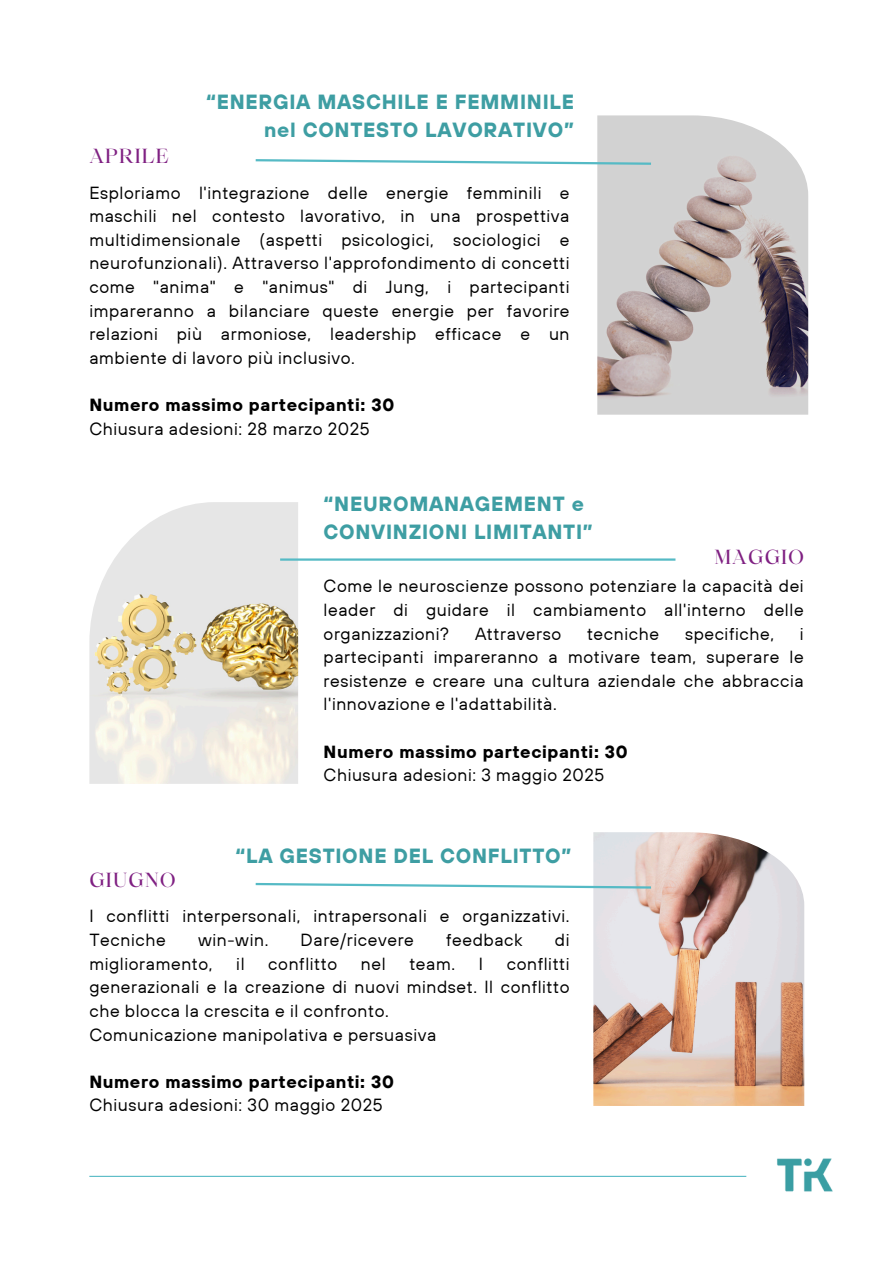
<style>
.page{position:relative;width:894px;height:1264px;background:#fff}
.page>*{position:absolute;margin:0;border:0;box-sizing:border-box;transform-origin:0 0}
.t1{font:700 20.4px/28.2px "TT Hoves";letter-spacing:.035em;color:#3e9ea3}
.t2{font:19.5px "Maharlika";letter-spacing:.05em;color:#7f2082}
.t3{font:17.55px/23.7px "TT Hoves";letter-spacing:.035em;color:#000;text-align:justify}
.t4{font:700 17.55px "TT Hoves";letter-spacing:.035em;color:#000}
</style>
<div class="page">
<img style="left:593px;top:832px;width:211px;height:273px">
<svg style="left:255px;top:881px;width:398px;height:8px"></svg>
<img style="left:89px;top:502px;width:209px;height:281px">
<hr style="left:280px;top:558px;width:395px;height:2px;background:#55bac5">
<img style="left:597px;top:115px;width:211px;height:299px">
<svg style="left:255px;top:158px;width:398px;height:8px"></svg>
<hr style="left:89px;top:1175px;width:657px;height:1px;background:#55bac5">
<img style="left:777px;top:1158px;width:56px;height:34px">
<p class="t1" style="left:206px;top:87px;width:369px;text-align:right">“ENERGIA MASCHILE E FEMMINILE nel CONTESTO LAVORATIVO”</p>
<h2 class="t2" style="left:89px;top:148px;width:81px">APRILE</h2>
<p class="t3" style="left:89px;top:180px;width:481px">Esploriamo l'integrazione delle energie femminili e maschili nel contesto lavorativo, in una prospettiva multidimensionale (aspetti psicologici, sociologici e neurofunzionali). Attraverso l'approfondimento di concetti come "anima" e "animus" di Jung, i partecipanti impareranno a bilanciare queste energie per favorire relazioni più armoniose, leadership efficace e un ambiente di lavoro più inclusivo.</p>
<p class="t4" style="left:89px;top:394px;width:306px">Numero massimo partecipanti: 30</p>
<p class="t3" style="left:89px;top:416px;width:282px">Chiusura adesioni: 28 marzo 2025</p>
<h1 class="t1" style="left:323px;top:489px;width:271px">“NEUROMANAGEMENT e<br>CONVINZIONI LIMITANTI”</h1>
<h2 class="t2" style="left:714px;top:549px;width:91px">MAGGIO</h2>
<p class="t3" style="left:323px;top:574px;width:481px">Come le neuroscienze possono potenziare la capacità dei leader di guidare il cambiamento all'interno delle organizzazioni?</p>
<p class="t3" style="left:475px;top:621px;width:88px">Attraverso</p>
<p class="t3" style="left:587px;top:621px;width:73px">tecniche</p>
<p class="t3" style="left:684px;top:621px;width:90px">specifiche,</p>
<p class="t3" style="left:323px;top:621px;width:481px;text-indent:476px">i partecipanti impareranno a motivare team, superare le resistenze e creare una cultura aziendale che abbraccia l'innovazione e l'adattabilità.</p>
<p class="t4" style="left:323px;top:740px;width:305px">Numero massimo partecipanti: 30</p>
<p class="t3" style="left:323px;top:763px;width:282px">Chiusura adesioni: 3 maggio 2025</p>
<p class="t1" style="left:235px;top:841px;width:337px">“LA GESTIONE DEL CONFLITTO”</p>
<p class="t2" style="left:89px;top:871px;width:88px">GIUGNO</p>
<p class="t3" style="left:89px;top:904px;width:481px">I conflitti interpersonali, intrapersonali e organizzativi.<br>Tecniche</p>
<p class="t3" style="left:198px;top:927px;width:72px">win-win.</p>
<p class="t3" style="left:300px;top:927px;width:115px">Dare/ricevere</p>
<p class="t3" style="left:446px;top:927px;width:78px">feedback</p>
<p class="t3" style="left:555px;top:927px;width:16px">di</p>
<p class="t3" style="left:89px;top:951px;width:125px">miglioramento,</p>
<p class="t3" style="left:236px;top:951px;width:10px">il</p>
<p class="t3" style="left:268px;top:951px;width:70px">conflitto</p>
<p class="t3" style="left:361px;top:951px;width:26px">nel</p>
<p class="t3" style="left:409px;top:951px;width:47px">team.</p>
<p class="t3" style="left:478px;top:951px;width:6px">I</p>
<p class="t3" style="left:89px;top:951px;width:481px;text-indent:417px">conflitti generazionali e la creazione di nuovi mindset. Il conflitto che blocca la crescita e il confronto.</p>
<h3 class="t3" style="left:89px;top:1022px;width:348px">Comunicazione manipolativa e persuasiva</h3>
<p class="t4" style="left:89px;top:1070px;width:306px">Numero massimo partecipanti: 30</p>
<h2 class="t3" style="left:89px;top:1093px;width:295px">Chiusura adesioni: 30 maggio 2025</h2>
</div>
